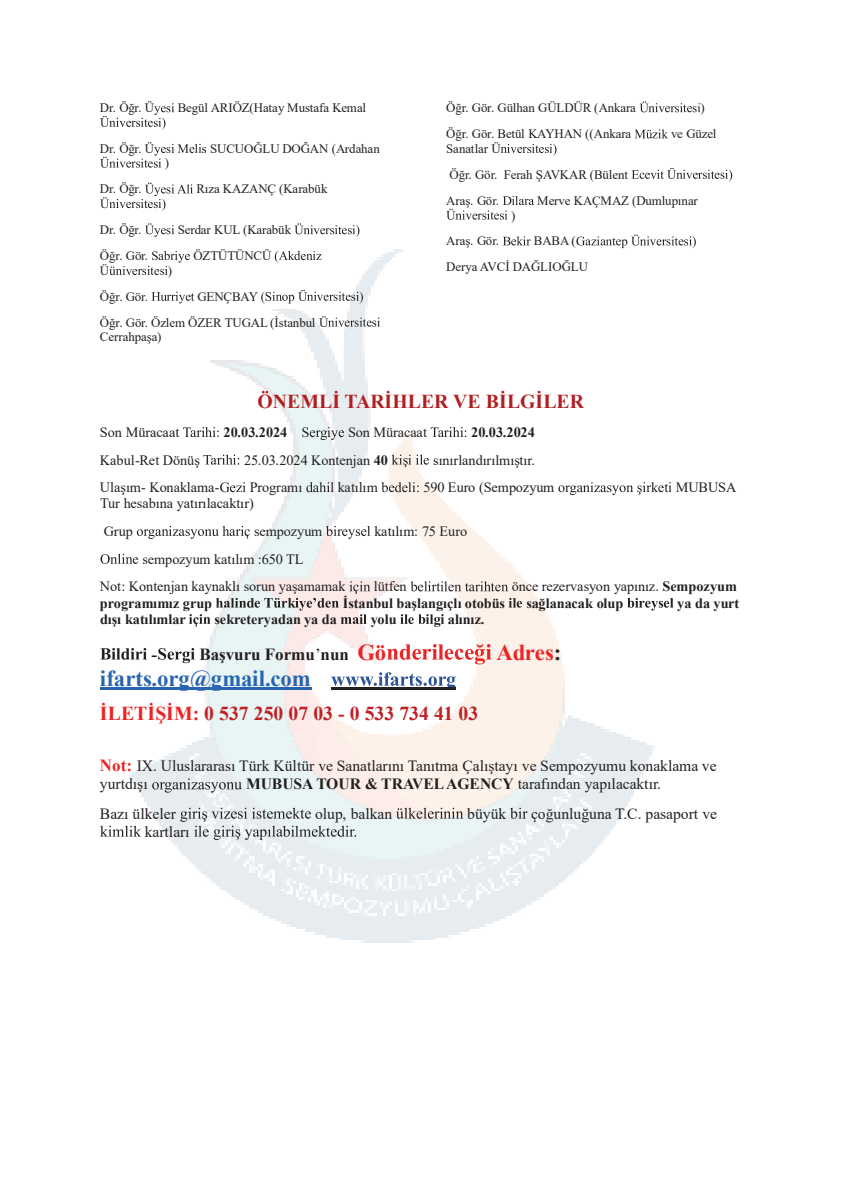
<style>
.page{position:relative;width:842px;height:1191px;background:#fff}
.page>*{position:absolute;margin:0;border:0;box-sizing:border-box;transform-origin:0 0}
.t1{font:700 22.8px "Times New Roman";color:#2865b1}
.t2{font:700 22.8px "Times New Roman";letter-spacing:-.01em;color:#ee2123}
.t3{font:700 19.7px "Times New Roman";color:#c02025}
.t4{font:700 19.7px "Times New Roman";letter-spacing:.005em;color:#b21f22}
.t5{font:700 17px "Times New Roman";color:#231f20}
.t6{font:15.6px/18.3px "Times New Roman";color:#231f20}
.t7{font:700 15.6px "Times New Roman";letter-spacing:-.005em;color:#231f20}
.t8{font:14.3px/27.5px "Times New Roman";color:#231f20}
.t9{font:700 14.3px "Times New Roman";color:#231f20}
.t10{font:12.9px/26px "Times New Roman";letter-spacing:-.01em;color:#231f20}
.s1{font-weight:400}
.s2{font-weight:700}
.s3{font-size:22.8px;color:#ee2123}
.s4{color:#231f20}
.s5{color:#ee2123}
.s6{font-weight:700;font-size:17px;color:#ee2123}
</style>
<div class="page">
<img style="left:130px;top:249px;width:524px;height:693px">
<svg style="left:100px;top:103px;width:74px;height:26px"></svg>
<svg style="left:100px;top:144px;width:106px;height:24px"></svg>
<svg style="left:100px;top:183px;width:93px;height:28px"></svg>
<svg style="left:145px;top:223px;width:29px;height:14px"></svg>
<svg style="left:294px;top:223px;width:65px;height:14px"></svg>
<svg style="left:275px;top:251px;width:46px;height:12px"></svg>
<svg style="left:109px;top:251px;width:81px;height:24px"></svg>
<svg style="left:152px;top:292px;width:42px;height:11px"></svg>
<svg style="left:261px;top:290px;width:102px;height:13px"></svg>
<svg style="left:328px;top:317px;width:52px;height:10px"></svg>
<svg style="left:639px;top:101px;width:61px;height:11px"></svg>
<svg style="left:635px;top:129px;width:33px;height:9px"></svg>
<svg style="left:501px;top:144px;width:55px;height:12px"></svg>
<svg style="left:632px;top:168px;width:100px;height:13px"></svg>
<svg style="left:446px;top:196px;width:88px;height:24px"></svg>
<svg style="left:503px;top:236px;width:28px;height:9px"></svg>
<svg style="left:576px;top:234px;width:120px;height:14px"></svg>
<svg style="left:183px;top:427px;width:33px;height:10px"></svg>
<svg style="left:302px;top:427px;width:42px;height:13px"></svg>
<svg style="left:431px;top:427px;width:35px;height:10px"></svg>
<svg style="left:203px;top:454px;width:36px;height:11px"></svg>
<svg style="left:392px;top:454px;width:37px;height:13px"></svg>
<svg style="left:220px;top:482px;width:26px;height:10px"></svg>
<svg style="left:306px;top:482px;width:28px;height:10px"></svg>
<svg style="left:381px;top:482px;width:38px;height:10px"></svg>
<svg style="left:558px;top:482px;width:114px;height:13px"></svg>
<svg style="left:137px;top:526px;width:113px;height:13px"></svg>
<svg style="left:326px;top:526px;width:44px;height:13px"></svg>
<svg style="left:100px;top:554px;width:38px;height:10px"></svg>
<svg style="left:410px;top:581px;width:98px;height:10px"></svg>
<svg style="left:509px;top:598px;width:13px;height:10px"></svg>
<svg style="left:627px;top:598px;width:46px;height:12px"></svg>
<svg style="left:189px;top:614px;width:21px;height:12px"></svg>
<svg style="left:216px;top:581px;width:154px;height:43px;background:#e2dcdc"></svg>
<svg style="left:400px;top:614px;width:44px;height:13px"></svg>
<svg style="left:100px;top:648px;width:47px;height:11px"></svg>
<svg style="left:158px;top:648px;width:37px;height:15px"></svg>
<svg style="left:387px;top:644px;width:104px;height:20px"></svg>
<svg style="left:331px;top:672px;width:125px;height:18px"></svg>
<hr style="left:100px;top:688px;width:211px;height:2px;background:#2865b1">
<hr style="left:331px;top:687px;width:125px;height:2px;background:#231f20">
<svg style="left:152px;top:778px;width:90px;height:14px"></svg>
<svg style="left:396px;top:807px;width:67px;height:11px"></svg>
<svg style="left:510px;top:807px;width:18px;height:11px"></svg>
<svg style="left:100px;top:825px;width:41px;height:11px"></svg>
<svg style="left:180px;top:807px;width:176px;height:33px;background:#cdd4d6"></svg>
<p class="t10" style="left:100px;top:94px;width:56px">Dr. Öğr. Ü</p>
<p class="t10" style="left:178px;top:94px;width:190px">Begül ARIÖZ(Hatay Mustafa Kemal</p>
<p class="t10" style="left:100px;top:135px;width:56px">Dr. Öğr. Ü</p>
<p class="t10" style="left:210px;top:135px;width:171px">SUCUOĞLU DOĞAN (Ardahan</p>
<p class="t10" style="left:165px;top:150px;width:6px">)</p>
<p class="t10" style="left:100px;top:176px;width:43px">Dr. Öğr.</p>
<p class="t10" style="left:196px;top:176px;width:133px">Rıza KAZANÇ (Karabük</p>
<p class="t10" style="left:100px;top:216px;width:43px">Dr. Öğr.</p>
<p class="t10" style="left:178px;top:216px;width:115px">Serdar KUL (Karabük</p>
<p class="t10" style="left:100px;top:242px;width:50px">Öğr. Gör.</p>
<p class="t10" style="left:193px;top:242px;width:79px">ÖZTÜTÜNCÜ</p>
<p class="t10" style="left:100px;top:257px;width:11px">Ü</p>
<p class="t10" style="left:168px;top:257px;width:6px">)</p>
<p class="t10" style="left:100px;top:283px;width:50px">Öğr. Gör.</p>
<p class="t10" style="left:100px;top:283px;width:230px;text-indent:97px">GENÇBAY<br>Öğr. Gör. Özlem ÖZER TUGAL (İstanbul Ü</p>
<p class="t10" style="left:100px;top:324px;width:63px">Cerrahpaşa)</p>
<p class="t10" style="left:446px;top:94px;width:191px">Öğr. Gör. Gülhan GÜLDÜR (Ankara</p>
<p class="t10" style="left:701px;top:94px;width:6px">)</p>
<p class="t10" style="left:446px;top:120px;width:187px">Öğr. Gör. Betül KAYHAN ((Ankara</p>
<p class="t10" style="left:671px;top:121px;width:47px">ve Güzel</p>
<p class="t10" style="left:446px;top:135px;width:183px">Sanatlar Ü<br>Öğr. Gör. Ferah ŞAVKAR (Bülent<br>Araş. Gör.</p>
<p class="t10" style="left:537px;top:187px;width:162px">Merve KAÇMAZ (Dumlupınar</p>
<p class="t10" style="left:511px;top:202px;width:6px">)</p>
<p class="t10" style="left:446px;top:227px;width:143px;text-indent:88px">BABA (<br>Derya AVCİ DAĞLIOĞLU</p>
<p class="t10" style="left:446px;top:228px;width:54px">Araş. Gör.</p>
<h2 class="t4" style="left:258px;top:387px;width:328px">ÖNEMLİ TARİHLER VE BİLGİLER</h2>
<p class="t8" style="left:100px;top:418px;width:81px">Son Müracaat</p>
<p class="t9" style="left:216px;top:422px;width:73px"><span class="s1">:</span> 20.03.2024</p>
<p class="t8" style="left:348px;top:418px;width:81px">Son Müracaat</p>
<p class="t9" style="left:471px;top:422px;width:65px">20.03.2024</p>
<p class="t8" style="left:100px;top:445px;width:101px">Kabul-Ret Dönüş</p>
<p class="t8" style="left:244px;top:445px;width:146px">25.03.2024 Kontenjan <span class="s2">40</span></p>
<p class="t8" style="left:433px;top:445px;width:103px">sınırlandırılmıştır.</p>
<p class="t8" style="left:100px;top:473px;width:121px">Ulaşım- Konaklama-</p>
<p class="t8" style="left:250px;top:473px;width:54px">Programı</p>
<p class="t8" style="left:338px;top:473px;width:41px">katılım</p>
<p class="t8" style="left:423px;top:473px;width:132px">590 Euro (Sempozyum</p>
<p class="t8" style="left:676px;top:473px;width:62px">MUBUSA</p>
<p class="t8" style="left:100px;top:489px;width:155px">Tur hesabına yatırılacaktır)<br>Grup</p>
<p class="t8" style="left:254px;top:517px;width:70px">sempozyum</p>
<p class="t8" style="left:374px;top:517px;width:94px">katılım: 75 Euro</p>
<p class="t8" style="left:100px;top:545px;width:247px;text-align:center">sempozyum katılım :650 TL<br>Not: Kontenjan kaynaklı sorun yaşamamak</p>
<p class="t8" style="left:374px;top:572px;width:34px">lütfen</p>
<p class="t8" style="left:512px;top:572px;width:227px">önce rezervasyon yapınız. <span class="s2">Sempozyum</span></p>
<p class="t9" style="left:100px;top:592px;width:114px">programımız grup</p>
<p class="t9" style="left:343px;top:592px;width:164px">İstanbul başlangıçlı otobüs</p>
<p class="t9" style="left:526px;top:592px;width:98px">sağlanacak olup</p>
<p class="t9" style="left:677px;top:592px;width:64px">ya da yurt</p>
<p class="t9" style="left:100px;top:609px;width:87px">dışı katılımlar</p>
<p class="t9" style="left:214px;top:609px;width:124px">sekreteryadan ya da</p>
<p class="t9" style="left:371px;top:609px;width:27px">yolu</p>
<p class="t9" style="left:448px;top:609px;width:38px">alınız.</p>
<h3 class="t5" style="left:152px;top:641px;width:7px">-</h3>
<h3 class="t5" style="left:200px;top:641px;width:188px">Başvuru Formu<span class="s1">’</span>nun <span class="s3">Gö</span></h3>
<h1 class="t2" style="left:496px;top:635px;width:66px">Adres<span class="s4">:</span></h1>
<h1 class="t1" style="left:100px;top:661px;width:212px">ifarts.org@gmail.com</h1>
<h2 class="t3" style="left:100px;top:699px;width:380px"><span class="s5">İLETİŞİM:</span> 0 537 250 07 03 - 0 533 734 41 03</h2>
<p class="t6" style="left:100px;top:756px;width:618px"><span class="s6">Not:</span> IX. Uluslararası Türk Kültür ve Sanatlarını Tanıtma Çalıştayı ve Sempozyumu konaklama ve yurtdışı</p>
<p class="t7" style="left:246px;top:773px;width:416px">MUBUSA TOUR &amp; TRAVELAGENCY <span class="s1">tarafından yapılacaktır.</span></p>
<p class="t6" style="left:100px;top:803px;width:77px">Bazı ülkeler</p>
<p class="t6" style="left:315px;top:803px;width:79px">olup, balkan</p>
<p class="t6" style="left:467px;top:803px;width:41px">büyük</p>
<p class="t6" style="left:531px;top:803px;width:187px">çoğunluğuna T.C. pasaport ve</p>
<p class="t6" style="left:145px;top:821px;width:46px">kartları</p>
</div>
